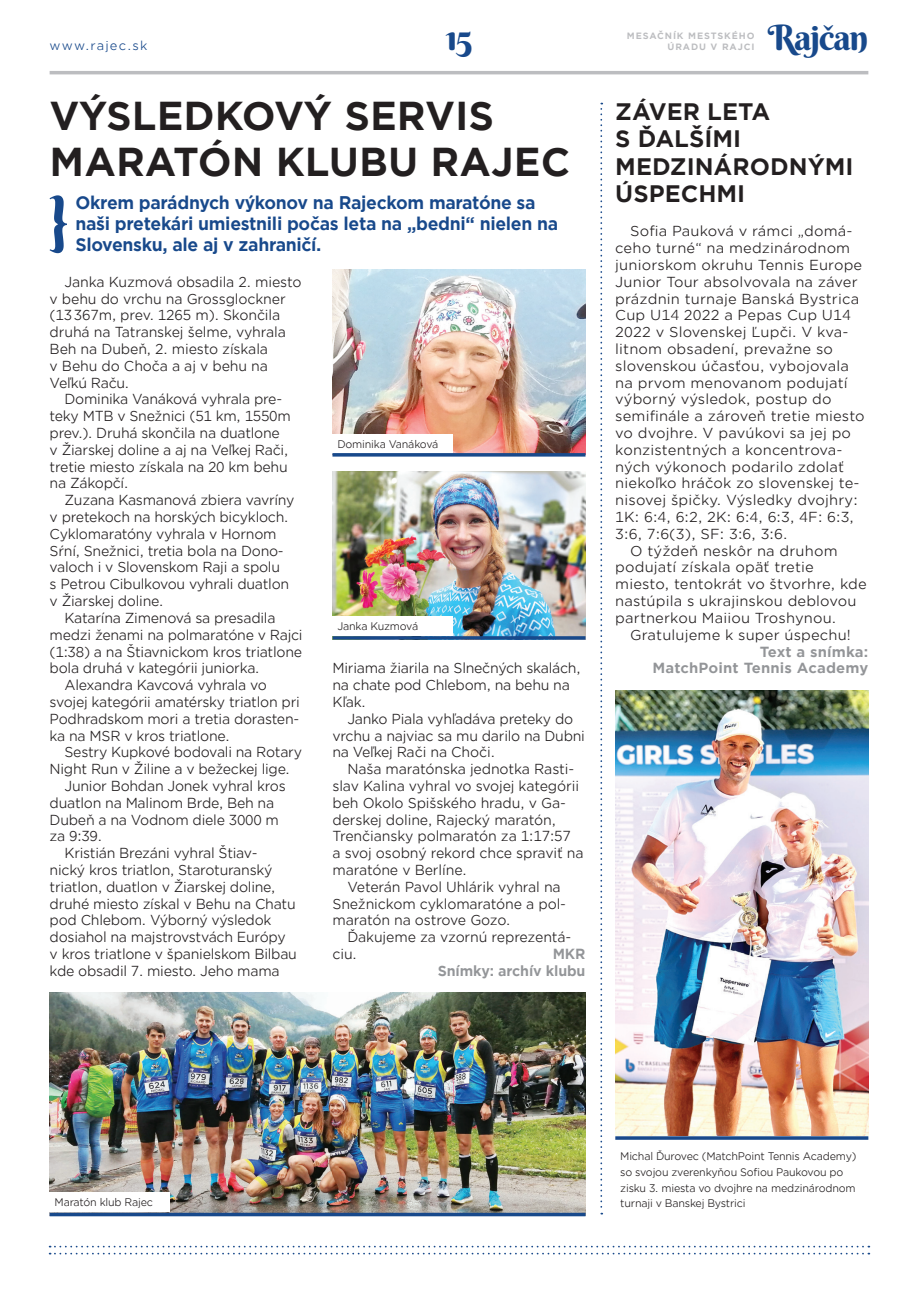
<style>
.page{position:relative;width:918px;height:1305px;background:#fff}
.page>*{position:absolute;margin:0;border:0;box-sizing:border-box;transform-origin:0 0}
.t1{font:700 38.5px/46.2px "Gotham Office";color:#231f20}
.t2{font:35px "Berkshire Swash";letter-spacing:-.04em;color:#18498b}
.t3{font:700 22.75px/27.3px "Gotham Office";color:#231f20}
.t4{font:700 17.5px/21px "Gotham Office";letter-spacing:-.02em;color:#18498b;scale:.96 1}
.t5{font:700 14px "Gotham Office";letter-spacing:-.005em;color:#939598}
.t6{font:13.83px/16.8px "Gotham Office";letter-spacing:-.02em;color:#231f20}
.t7{font:13.83px/16.8px "Gotham Office";letter-spacing:.01em;color:#231f20}
.t8{font:12.25px "Gotham Office";letter-spacing:.1em;color:#18498b}
.t9{font:10.5px/15.8px "Gotham Office";letter-spacing:-.02em;color:#231f20}
.t10{font:700 8.75px "Gotham Office";letter-spacing:.1em;color:#bcbdc0}
</style>
<div class="page">
<svg style="left:50px;top:1245px;width:819px;height:9px"></svg>
<hr style="left:50px;top:71px;width:818px;height:3px;background:#bcbdc0">
<svg style="left:50px;top:195px;width:17px;height:58px"></svg>
<svg style="left:600px;top:103px;width:2px;height:1111px"></svg>
<img style="left:615px;top:690px;width:253px;height:446px">
<img style="left:332px;top:270px;width:253px;height:183px">
<img style="left:332px;top:472px;width:253px;height:164px">
<img style="left:50px;top:992px;width:535px;height:220px">
<div style="left:332px;top:434px;width:121px;height:20px;background:#fff"></div>
<hr style="left:332px;top:453px;width:253px;height:3px;background:#18498b">
<svg style="left:332px;top:636px;width:253px;height:4px"></svg>
<hr style="left:615px;top:1136px;width:253px;height:3px;background:#18498b">
<svg style="left:50px;top:1212px;width:535px;height:4px;background:#345a8d"></svg>
<div style="left:332px;top:616px;width:121px;height:20px;background:#fff"></div>
<div style="left:50px;top:1192px;width:120px;height:20px;background:#fff"></div>
<p class="t8" style="left:50px;top:37px;width:99px">www.rajec.sk</p>
<p class="t2" style="left:446px;top:15px;width:28px">15</p>
<p class="t2" style="left:767px;top:15px;width:102px">Rajčan</p>
<p class="t10" style="left:627px;top:30px;width:129px">MESAČNÍK MESTSKÉHO</p>
<p class="t10" style="left:667px;top:40px;width:88px">ÚRADU V RAJCI</p>
<p class="t1" style="left:50px;top:92px;width:522px">VÝSLEDKOVÝ SERVIS<br>MARATÓN KLUBU RAJEC</p>
<p class="t4" style="left:75px;top:192px;width:504px">Okrem parádnych výkonov na Rajeckom maratóne sa naši pretekári umiestnili počas leta na „bedni“ nielen na<br>Slovensku, ale aj v zahraničí.</p>
<p class="t6" style="left:50px;top:273px;width:253px;text-indent:15px">Janka Kuzmová obsadila 2. miesto v behu do vrchu na Grossglockner (13367m, prev. 1265 m). Skončila druhá na Tatranskej šelme, vyhrala<br>Beh na Dubeň, 2. miesto získala<br>v Behu do Choča a aj v behu na<br>Veľkú Raču.</p>
<p class="t6" style="left:50px;top:390px;width:243px;text-indent:15px">Dominika Vanáková vyhrala pre&shy;teky MTB v Snežnici (51 km, 1550m prev.). Druhá skončila na duatlone v Žiarskej doline a aj na Veľkej Rači, tretie miesto získala na 20 km behu na Zákopčí.</p>
<p class="t6" style="left:50px;top:491px;width:246px;text-indent:15px">Zuzana Kasmanová zbiera vavríny v pretekoch na horských bicykloch.<br>Cyklomaratóny vyhrala v Hornom<br>Sŕní, Snežnici, tretia bola na Dono&shy;valoch i v Slovenskom Raji a spolu<br>s Petrou Cibulkovou vyhrali duatlon v Žiarskej doline.</p>
<p class="t6" style="left:50px;top:609px;width:254px;text-indent:15px">Katarína Zimenová sa presadila medzi ženami na polmaratóne v Rajci (1:38) a na Štiavnickom kros triatlone bola druhá v kategórii juniorka.</p>
<p class="t6" style="left:50px;top:676px;width:252px;text-indent:15px">Alexandra Kavcová vyhrala vo svojej kategórii amatérsky triatlon pri Podhradskom mori a tretia dorasten&shy;ka na MSR v kros triatlone.</p>
<p class="t6" style="left:50px;top:743px;width:254px;text-indent:15px">Sestry Kupkové bodovali na Rotary<br>Night Run v Žiline a v bežeckej lige.</p>
<p class="t6" style="left:50px;top:777px;width:238px;text-indent:15px">Junior Bohdan Jonek vyhral kros duatlon na Malinom Brde, Beh na<br>Dubeň a na Vodnom diele 3000 m za 9:39.</p>
<p class="t6" style="left:50px;top:844px;width:249px;text-indent:15px">Kristián Brezáni vyhral Štiav-<br>nický kros triatlon, Staroturanský triatlon, duatlon v Žiarskej doline, druhé miesto získal v Behu na Chatu pod Chlebom. Výborný výsledok dosiahol na majstrovstvách Európy v kros triatlone v španielskom Bilbau kde obsadil 7. miesto. Jeho mama</p>
<p class="t9" style="left:337px;top:436px;width:102px">Dominika Vanáková</p>
<p class="t9" style="left:337px;top:618px;width:82px">Janka Kuzmová</p>
<p class="t6" style="left:332px;top:659px;width:250px">Miriama žiarila na Slnečných skalách, na chate pod Chlebom, na behu na<br>Kľak.</p>
<p class="t6" style="left:332px;top:710px;width:254px;text-indent:15px">Janko Piala vyhľadáva preteky do vrchu a najviac sa mu darilo na Dubni na Veľkej Rači na Choči.</p>
<p class="t6" style="left:332px;top:760px;width:253px;text-indent:15px">Naša maratónska jednotka Rasti&shy;slav Kalina vyhral vo svojej kategórii beh Okolo Spišského hradu, v Ga&shy;derskej doline, Rajecký maratón,<br>Trenčiansky polmaratón za 1:17:57<br>a svoj osobný rekord chce spraviť na maratóne v Berlíne.</p>
<p class="t6" style="left:332px;top:878px;width:235px;text-indent:15px">Veterán Pavol Uhlárik vyhral na<br>Snežnickom cyklomaratóne a pol&shy;maratón na ostrove Gozo.</p>
<p class="t6" style="left:332px;top:928px;width:240px;text-indent:15px">Ďakujeme za vzornú reprezentá&shy;ciu.</p>
<p class="t5" style="left:553px;top:944px;width:34px">MKR</p>
<p class="t5" style="left:438px;top:961px;width:149px">Snímky: archív klubu</p>
<p class="t3" style="left:615px;top:98px;width:240px">ZÁVER LETA<br>S ĎALŠÍMI<br>MEDZINÁRODNÝMI<br>ÚSPECHMI</p>
<p class="t7" style="left:615px;top:222px;width:251px;text-indent:15px">Sofia Pauková v rámci „domá&shy;ceho turné“ na medzinárodnom juniorskom okruhu Tennis Europe<br>Junior Tour absolvovala na záver prázdnin turnaje Banská Bystrica<br>Cup U14 2022 a Pepas Cup U14<br>2022 v Slovenskej Ľupči. V kva&shy;litnom obsadení, prevažne so slovenskou účasťou, vybojovala na prvom menovanom podujatí výborný výsledok, postup do semifinále a zároveň tretie miesto vo dvojhre. V pavúkovi sa jej po konzistentných a koncentrova&shy;ných výkonoch podarilo zdolať niekoľko hráčok zo slovenskej te&shy;nisovej špičky. Výsledky dvojhry:<br>1K: 6:4, 6:2, 2K: 6:4, 6:3, 4F: 6:3,<br>3:6, 7:6(3), SF: 3:6, 3:6.</p>
<p class="t7" style="left:615px;top:542px;width:253px;text-indent:15px">O týždeň neskôr na druhom podujatí získala opäť tretie miesto, tentokrát vo štvorhre, kde nastúpila s ukrajinskou deblovou partnerkou Maiiou Troshynou.</p>
<p class="t7" style="left:630px;top:626px;width:222px">Gratulujeme k super úspechu!</p>
<p class="t5" style="left:760px;top:642px;width:110px">Text a snímka:</p>
<p class="t5" style="left:652px;top:658px;width:217px">MatchPoint Tennis Academy</p>
<p class="t9" style="left:55px;top:1193px;width:100px">Maratón klub Rajec</p>
<p class="t9" style="left:620px;top:1148px;width:238px">Michal Ďurovec (MatchPoint Tennis Academy) so svojou zverenkyňou Sofiou Paukovou po zisku 3. miesta vo dvojhre na medzinárodnom turnaji v Banskej Bystrici</p>
</div>
